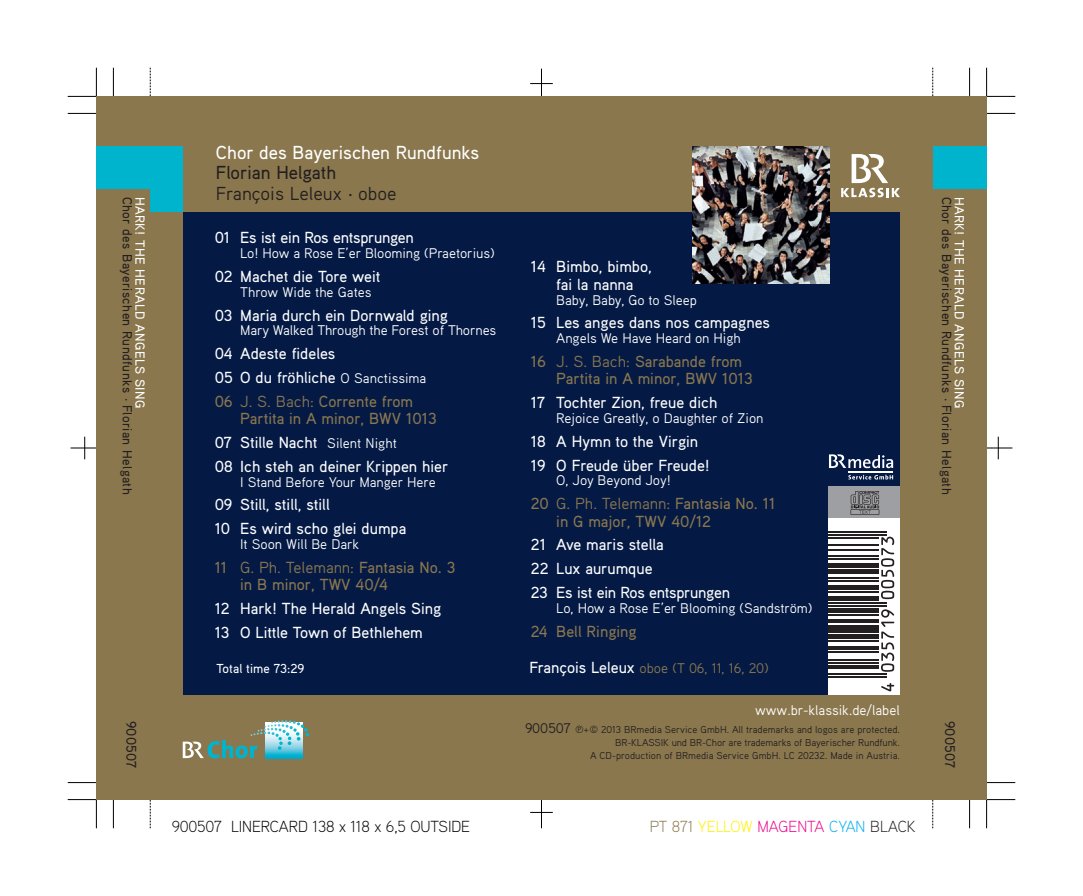
<style>
.page{position:relative;width:1083px;height:896px;background:#fff}
.page>*{position:absolute;margin:0;border:0;box-sizing:border-box;transform-origin:0 0}
.t1{font:18.8px/20px "Aaux Pro";color:#231f20}
.t2{font:500 18.8px "Aaux Pro";color:#fff}
.t3{font:500 16px/23.8px "Aaux Pro";color:#fff}
.t4{font:500 16px/17.4px "Aaux Pro";color:#8a774e}
.t5{font:300 16px "Aaux Pro";letter-spacing:-.01em;color:#000}
.t6{font:300 16px "Aaux Pro";color:#ed028c}
.t7{font:500 16px "Aaux Pro";letter-spacing:-.02em;color:#fff}
.t8{font:14px "Aaux Pro";letter-spacing:-.005em;color:#fff}
.t9{font:14px "Aaux Pro";color:#8a774e}
.t10{font:500 14px "Aaux Pro";letter-spacing:.015em;color:#231f20}
.t11{font:500 13.2px "Aaux Pro";letter-spacing:.03em;color:#231f20}
.t12{font:500 13.2px "Aaux Pro";letter-spacing:.03em;color:#fff}
.t13{font:500 13px "Aaux Pro";letter-spacing:.005em;color:#fff}
.t14{font:10px/13.2px "Aaux Pro";color:#231f20;text-align:right}
.s1{font-weight:500}
.s2{font-weight:400;font-size:14px}
.s3{color:#8a774e}
.s4{font-weight:400;color:#8a774e}
.s5{font-weight:400}
.s6{font-weight:500;font-size:16px;color:#fff}
.s7{font-size:14px}
.s8{font-family:"Circle Frame"}
.s9{color:#fff101}
.s10{color:#00aeef}
.s11{color:#231f20}
</style>
<div class="page">
<svg style="left:113px;top:68px;width:1px;height:28px"></svg>
<svg style="left:150px;top:68px;width:1px;height:28px"></svg>
<svg style="left:932px;top:68px;width:1px;height:28px"></svg>
<svg style="left:969px;top:68px;width:1px;height:28px"></svg>
<svg style="left:113px;top:800px;width:1px;height:28px"></svg>
<svg style="left:150px;top:800px;width:1px;height:28px"></svg>
<svg style="left:932px;top:800px;width:1px;height:28px"></svg>
<svg style="left:969px;top:800px;width:1px;height:28px"></svg>
<svg style="left:68px;top:113px;width:28px;height:1px"></svg>
<svg style="left:68px;top:68px;width:29px;height:29px"></svg>
<svg style="left:68px;top:782px;width:28px;height:1px"></svg>
<svg style="left:68px;top:799px;width:29px;height:29px"></svg>
<svg style="left:987px;top:782px;width:28px;height:1px"></svg>
<svg style="left:986px;top:799px;width:29px;height:29px"></svg>
<svg style="left:987px;top:113px;width:28px;height:1px"></svg>
<svg style="left:986px;top:68px;width:29px;height:29px"></svg>
<svg style="left:530px;top:69px;width:23px;height:27px"></svg>
<svg style="left:530px;top:800px;width:23px;height:28px"></svg>
<svg style="left:71px;top:437px;width:25px;height:22px"></svg>
<svg style="left:987px;top:437px;width:25px;height:22px"></svg>
<div style="left:96px;top:96px;width:890px;height:703px;background:#8a774e"></div>
<div style="left:183px;top:212px;width:717px;height:482px;background:#041a45"></div>
<div style="left:150px;top:146px;width:33px;height:66px;background:#00b4cd"></div>
<div style="left:829px;top:486px;width:71px;height:208px;background:#9e9fa3"></div>
<div style="left:829px;top:518px;width:71px;height:176px;background:#fff"></div>
<svg style="left:881px;top:683px;width:13px;height:8px"></svg>
<hr style="left:829px;top:676px;width:58px;height:1px;background:#231f20">
<hr style="left:829px;top:673px;width:58px;height:1px;background:#231f20">
<hr style="left:829px;top:665px;width:50px;height:3px;background:#231f20">
<hr style="left:829px;top:662px;width:50px;height:2px;background:#231f20">
<hr style="left:829px;top:659px;width:50px;height:1px;background:#231f20">
<hr style="left:829px;top:651px;width:50px;height:2px;background:#231f20">
<hr style="left:829px;top:647px;width:50px;height:3px;background:#231f20">
<hr style="left:829px;top:640px;width:50px;height:2px;background:#231f20">
<div style="left:829px;top:634px;width:50px;height:5px;background:#231f20"></div>
<hr style="left:829px;top:630px;width:50px;height:3px;background:#231f20">
<hr style="left:829px;top:625px;width:50px;height:3px;background:#231f20">
<hr style="left:829px;top:619px;width:50px;height:3px;background:#231f20">
<svg style="left:881px;top:609px;width:13px;height:63px"></svg>
<hr style="left:829px;top:614px;width:50px;height:2px;background:#231f20">
<div style="left:829px;top:608px;width:50px;height:5px;background:#231f20"></div>
<hr style="left:829px;top:605px;width:58px;height:1px;background:#231f20">
<hr style="left:829px;top:602px;width:58px;height:1px;background:#231f20">
<hr style="left:829px;top:596px;width:50px;height:4px;background:#231f20">
<hr style="left:829px;top:591px;width:50px;height:1px;background:#231f20">
<hr style="left:829px;top:585px;width:50px;height:4px;background:#231f20">
<hr style="left:829px;top:580px;width:50px;height:2px;background:#231f20">
<hr style="left:829px;top:577px;width:50px;height:2px;background:#231f20">
<div style="left:829px;top:569px;width:50px;height:5px;background:#231f20"></div>
<div style="left:829px;top:563px;width:50px;height:5px;background:#231f20"></div>
<hr style="left:829px;top:558px;width:50px;height:2px;background:#231f20">
<hr style="left:829px;top:555px;width:50px;height:2px;background:#231f20">
<hr style="left:829px;top:549px;width:50px;height:2px;background:#231f20">
<svg style="left:881px;top:537px;width:13px;height:62px"></svg>
<hr style="left:829px;top:545px;width:50px;height:1px;background:#231f20">
<hr style="left:829px;top:537px;width:50px;height:1px;background:#231f20">
<hr style="left:829px;top:534px;width:58px;height:1px;background:#231f20">
<hr style="left:829px;top:531px;width:58px;height:1px;background:#231f20">
<svg style="left:850px;top:491px;width:29px;height:24px"></svg>
<div style="left:96px;top:146px;width:61px;height:43px;background:#00b4cd"></div>
<div style="left:933px;top:146px;width:53px;height:43px;background:#00b4cd"></div>
<svg style="left:841px;top:154px;width:59px;height:43px"></svg>
<img style="left:692px;top:146px;width:137px;height:137px">
<svg style="left:183px;top:720px;width:126px;height:38px"></svg>
<svg style="left:829px;top:454px;width:64px;height:14px"></svg>
<hr style="left:848px;top:471px;width:45px;height:1px;background:#fff">
<svg style="left:848px;top:475px;width:45px;height:4px"></svg>
<p class="t11" style="left:132px;top:197px;width:299px;rotate:90deg">Chor des Bayerischen Rundfunks · Florian Helgath</p>
<p class="t12" style="left:145px;top:197px;width:213px;rotate:90deg">HARK! THE HERALD ANGELS SING</p>
<p class="t10" style="left:136px;top:720px;width:49px;rotate:90deg">900507</p>
<p class="t2" style="left:216px;top:146px;width:265px">Chor des Bayerischen Rundfunks</p>
<p class="t1" style="left:216px;top:165px;width:182px"><span class="s1">Florian Helgath<br></span>François Leleux <span class="s1">·</span> oboe</p>
<p class="t7" style="left:215px;top:232px;width:201px">01 Es ist ein Ros entsprungen</p>
<p class="t8" style="left:240px;top:248px;width:256px">Lo! How a Rose E’er Blooming (Praetorius)</p>
<p class="t3" style="left:215px;top:266px;width:167px">02 Machet die Tore weit</p>
<p class="t8" style="left:240px;top:287px;width:133px">Throw Wide the Gates</p>
<p class="t3" style="left:215px;top:305px;width:235px">03 Maria durch ein Dornwald ging</p>
<p class="t8" style="left:240px;top:326px;width:258px">Mary Walked Through the Forest of Thornes</p>
<p class="t3" style="left:215px;top:343px;width:213px">04 Adeste fideles<br>05 O du fröhliche <span class="s2">O Sanctissima<br></span><span class="s3">06</span> <span class="s4">J. S. Bach:</span> <span class="s3">Corrente from</span></p>
<p class="t3" style="left:215px;top:408px;width:235px;text-indent:26px"><span class="s3">Partita in A minor, BWV 1013<br></span>07 Stille Nacht <span class="s2">Silent Night<br></span>08 Ich steh an deiner Krippen hier</p>
<p class="t8" style="left:240px;top:477px;width:197px">I Stand Before Your Manger Here</p>
<p class="t3" style="left:215px;top:494px;width:193px">09 Still, still, still<br>10 Es wird scho glei dumpa</p>
<p class="t8" style="left:240px;top:539px;width:121px">It Soon Will Be Dark</p>
<p class="t4" style="left:240px;top:560px;width:217px;text-indent:-26px">11 <span class="s5">G. Ph. Telemann:</span> Fantasia No. 3 in B minor, TWV 40/4</p>
<p class="t3" style="left:215px;top:598px;width:228px">12 Hark! The Herald Angels Sing<br>13 O Little Town of Bethlehem</p>
<p class="t13" style="left:216px;top:664px;width:90px">Total time 73:29</p>
<p class="t3" style="left:531px;top:259px;width:123px;line-height:17.4px;text-align:center">14 Bimbo, bimbo, fai la nanna</p>
<p class="t8" style="left:556px;top:295px;width:142px">Baby, Baby, Go to Sleep</p>
<p class="t3" style="left:531px;top:312px;width:241px">15 Les anges dans nos campagnes</p>
<p class="t8" style="left:556px;top:333px;width:186px">Angels We Have Heard on High</p>
<p class="t4" style="left:556px;top:354px;width:198px;text-indent:-26px">16 <span class="s5">J. S. Bach:</span> Sarabande from<br>Partita in A minor, BWV 1013</p>
<p class="t3" style="left:531px;top:392px;width:188px">17 Tochter Zion, freue dich</p>
<p class="t8" style="left:556px;top:413px;width:209px">Rejoice Greatly, o Daughter of Zion</p>
<p class="t3" style="left:531px;top:431px;width:180px">18 A Hymn to the Virgin<br>19 O Freude über Freude!</p>
<p class="t8" style="left:556px;top:476px;width:116px">O, Joy Beyond Joy!</p>
<p class="t4" style="left:556px;top:496px;width:221px;text-indent:-26px">20 <span class="s5">G. Ph. Telemann:</span> Fantasia No. 11 in G major, TWV 40/12</p>
<p class="t3" style="left:531px;top:534px;width:201px">21 Ave maris stella<br>22 Lux aurumque<br>23 Es ist ein Ros entsprungen</p>
<p class="t8" style="left:556px;top:603px;width:258px">Lo, How a Rose E’er Blooming (Sandström)</p>
<p class="t4" style="left:531px;top:624px;width:107px">24 Bell Ringing</p>
<p class="t9" style="left:529px;top:663px;width:241px"><span class="s6">François Leleux</span> oboe (T 06, 11, 16, 20)</p>
<p class="t8" style="left:755px;top:705px;width:146px">www.br-klassik.de/label</p>
<p class="t14" style="left:525px;top:724px;width:376px"><span class="s7">900507</span> <span class="s8">P</span>+<span class="s8">C</span> 2013 BRmedia Service GmbH. All trademarks and logos are protected.<br>BR-KLASSIK und BR-Chor are trademarks of Bayerischer Rundfunk.<br>A CD-production of BRmedia Service GmbH. LC 20232. Made in Austria.</p>
<p class="t5" style="left:172px;top:820px;width:300px">900507 LINERCARD 138 x 118 x 6,5 OUTSIDE</p>
<p class="t6" style="left:650px;top:820px;width:268px"><span class="s3">PT 871</span> <span class="s9">YELLOW</span> MAGENTA <span class="s10">CYAN</span> <span class="s11">BLACK</span></p>
<p class="t11" style="left:951px;top:197px;width:299px;rotate:90deg">Chor des Bayerischen Rundfunks · Florian Helgath</p>
<p class="t12" style="left:964px;top:197px;width:213px;rotate:90deg">HARK! THE HERALD ANGELS SING</p>
<p class="t10" style="left:955px;top:720px;width:49px;rotate:90deg">900507</p>
</div>
